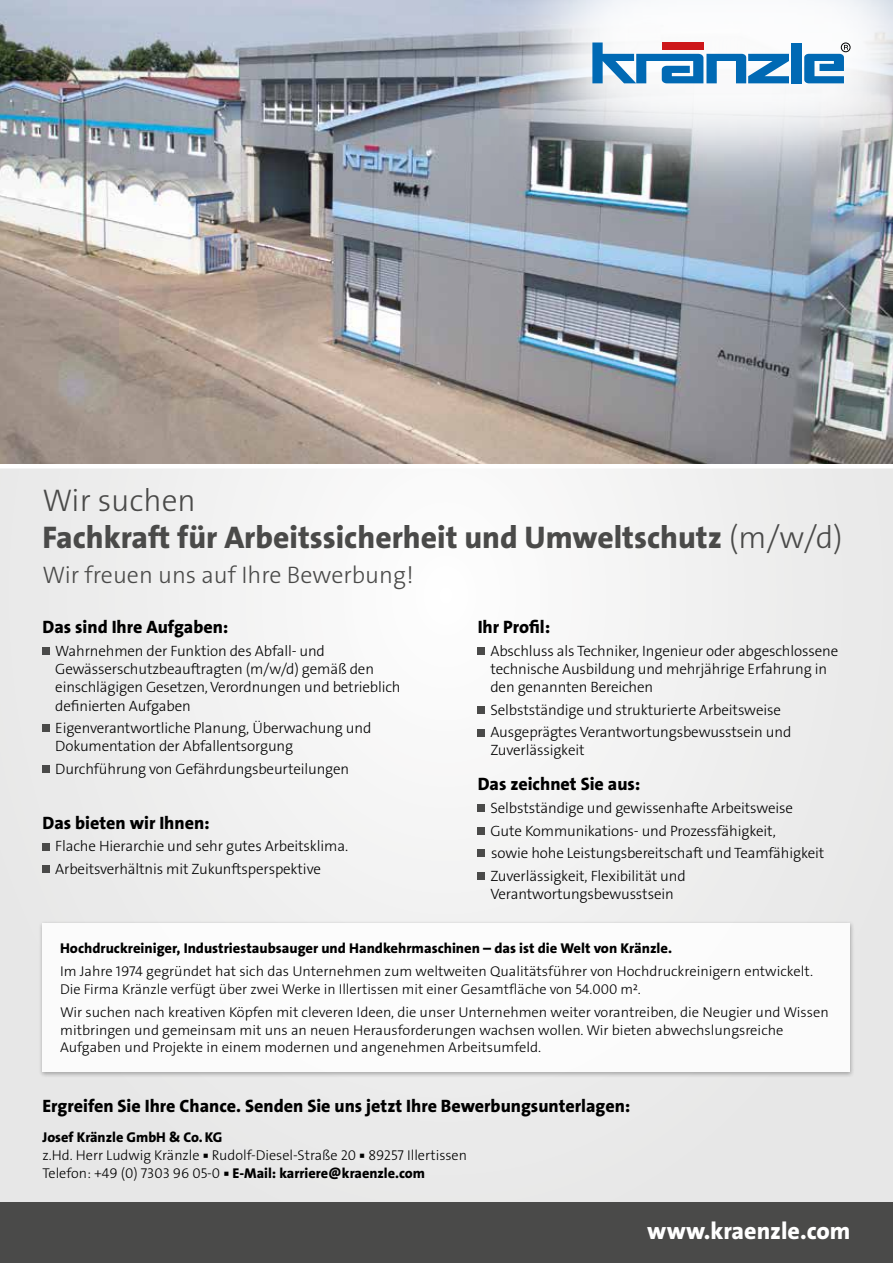
<style>
.page{position:relative;width:893px;height:1263px;background:#fff}
.page>*{position:absolute;margin:0;border:0;box-sizing:border-box;transform-origin:0 0}
.t1{font:31.5px "The Sans LP8 Ex Bld";color:#4a4a49}
.t2{font:31.5px "The Sans LP3 Lig";color:#4a4a49}
.t3{font:24px "The Sans LP3 Lig";color:#4a4a49}
.t4{font:24px "The Sans LP8 Ex Bld";color:#fff}
.t5{font:18px "The Sans LP8 Ex Bld";color:#000}
.t6{font:15px/18.3px "The Sans LP3 Lig";letter-spacing:-.01em;color:#000}
.t7{font:14.25px/17.2px "The Sans LP3 Lig";color:#000}
.t8{font:14.25px "The Sans LP8 Ex Bld";color:#000}
.s1{font-family:"The Sans LP3 Lig"}
.s2{font-family:"The Sans LP8 Ex Bld"}
</style>
<div class="page">
<div style="left:0;top:0;width:893px;height:1203px;background:#eee"></div>
<div style="left:478px;top:647px;width:7px;height:8px;background:#4a4a49"></div>
<div style="left:478px;top:706px;width:7px;height:8px;background:#4a4a49"></div>
<div style="left:478px;top:729px;width:7px;height:7px;background:#4a4a49"></div>
<div style="left:478px;top:804px;width:7px;height:8px;background:#4a4a49"></div>
<div style="left:478px;top:827px;width:7px;height:7px;background:#4a4a49"></div>
<div style="left:478px;top:849px;width:7px;height:8px;background:#4a4a49"></div>
<div style="left:478px;top:872px;width:7px;height:7px;background:#4a4a49"></div>
<div style="left:43px;top:647px;width:7px;height:8px;background:#4a4a49"></div>
<div style="left:43px;top:724px;width:7px;height:8px;background:#4a4a49"></div>
<div style="left:43px;top:765px;width:7px;height:8px;background:#4a4a49"></div>
<div style="left:43px;top:843px;width:7px;height:7px;background:#4a4a49"></div>
<div style="left:43px;top:865px;width:7px;height:8px;background:#4a4a49"></div>
<img style="left:0;top:0;width:893px;height:468px">
<div style="left:38px;top:920px;width:817px;height:158px;background:#000;opacity:.35"></div>
<div style="left:43px;top:923px;width:807px;height:148px;background:#fff"></div>
<div style="left:0;top:1203px;width:893px;height:60px;background:#4a4a49"></div>
<img style="left:445px;top:0;width:448px;height:251px">
<svg style="left:592px;top:43px;width:197px;height:40px"></svg>
<div style="left:791px;top:43px;width:10px;height:40px;background:#0069b4"></div>
<div style="left:841px;top:43px;width:9px;height:9px;border:1px solid #000;border-radius:50%"></div>
<svg style="left:804px;top:45px;width:44px;height:38px"></svg>
<h1 class="t2" style="left:43px;top:480px;width:155px">Wir suchen</h1>
<h1 class="t1" style="left:43px;top:518px;width:802px">Fachkraft für Arbeitssicherheit und Umweltschutz <span class="s1">(m/w/d)</span></h1>
<h2 class="t3" style="left:43px;top:559px;width:373px">Wir freuen uns auf Ihre Bewerbung!</h2>
<p class="t5" style="left:43px;top:615px;width:187px">Das sind Ihre Aufgaben:</p>
<p class="t6" style="left:55px;top:641px;width:347px">Wahrnehmen der Funktion des Abfall- und Gewässerschutzbeauftragten (m/w/d) gemäß den einschlägigen Gesetzen, Verordnungen und betrieblich definierten Aufgaben</p>
<p class="t6" style="left:55px;top:719px;width:318px">Eigenverantwortliche Planung, Überwachung und<br>Dokumentation der Abfallentsorgung</p>
<p class="t6" style="left:55px;top:760px;width:295px">Durchführung von Gefährdungsbeurteilungen</p>
<p class="t5" style="left:43px;top:811px;width:169px">Das bieten wir Ihnen:</p>
<p class="t6" style="left:55px;top:835px;width:294px;line-height:22.5px">Flache Hierarchie und sehr gutes Arbeitsklima.<br>Arbeitsverhältnis mit Zukunftsperspektive</p>
<p class="t5" style="left:478px;top:615px;width:74px">Ihr Profil:</p>
<p class="t6" style="left:490px;top:641px;width:349px">Abschluss als Techniker, Ingenieur oder abgeschlossene technische Ausbildung und mehrjährige Erfahrung in den genannten Bereichen</p>
<p class="t6" style="left:490px;top:699px;width:302px;line-height:22.5px">Selbstständige und strukturierte Arbeitsweise<br>Ausgeprägtes Verantwortungsbewusstsein und</p>
<p class="t6" style="left:490px;top:741px;width:96px">Zuverlässigkeit</p>
<p class="t5" style="left:478px;top:773px;width:164px">Das zeichnet Sie aus:</p>
<p class="t6" style="left:490px;top:797px;width:335px;line-height:22.5px">Selbstständige und gewissenhafte Arbeitsweise Gute Kommunikations- und Prozessfähigkeit,<br>sowie hohe Leistungsbereitschaft und Teamfähigkeit Zuverlässigkeit, Flexibilität und</p>
<p class="t6" style="left:490px;top:884px;width:185px">Verantwortungsbewusstsein</p>
<p class="t8" style="left:60px;top:939px;width:613px">Hochdruckreiniger, Industriestaubsauger und Handkehrmaschinen – das ist die Welt von Kränzle.</p>
<p class="t7" style="left:60px;top:963px;width:754px">Im Jahre 1974 gegründet hat sich das Unternehmen zum weltweiten Qualitätsführer von Hochdruckreinigern entwickelt.<br>Die Firma Kränzle verfügt über zwei Werke in Illertissen mit einer Gesamtfläche von 54.000 m².</p>
<p class="t7" style="left:60px;top:1004px;width:770px">Wir suchen nach kreativen Köpfen mit cleveren Ideen, die unser Unternehmen weiter vorantreiben, die Neugier und Wissen mitbringen und gemeinsam mit uns an neuen Herausforderungen wachsen wollen. Wir bieten abwechslungsreiche<br>Aufgaben und Projekte in einem modernen und angenehmen Arbeitsumfeld.</p>
<p class="t5" style="left:43px;top:1094px;width:589px">Ergreifen Sie Ihre Chance. Senden Sie uns jetzt Ihre Bewerbungsunterlagen:</p>
<p class="t8" style="left:43px;top:1128px;width:181px">Josef Kränzle GmbH &amp; Co. KG</p>
<p class="t7" style="left:43px;top:1147px;width:426px">z.Hd. Herr Ludwig Kränzle <span class="s2">▪</span> Rudolf-Diesel-Straße 20 <span class="s2">▪</span> 89257 Illertissen</p>
<p class="t8" style="left:43px;top:1164px;width:384px"><span class="s1">Telefon: +49 (0) 7303 96 05-0</span> ▪ E-Mail: karriere@kraenzle.com</p>
<h2 class="t4" style="left:647px;top:1215px;width:205px">www.kraenzle.com</h2>
</div>
